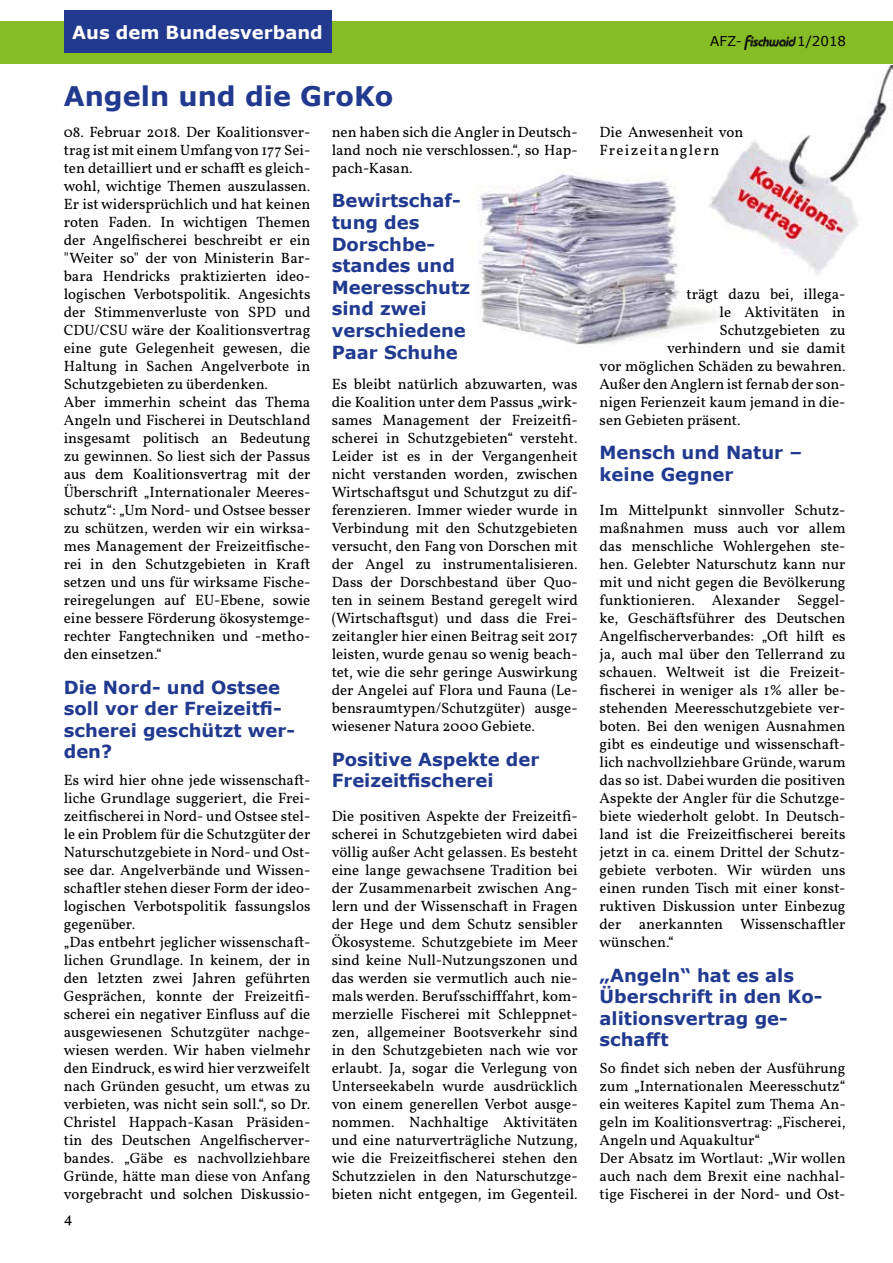
<style>
.page{position:relative;width:893px;height:1263px;background:#fff}
.page>*{position:absolute;margin:0;border:0;box-sizing:border-box;transform-origin:0 0}
.t1{font:700 27px "Verdana";color:#213a8f}
.t2{font:700 18px/21.6px "Verdana";color:#213a8f}
.t3{font:700 18px "Verdana";color:#fff}
.t4{font:15px/18px "Vollkorn";color:#000;text-align:justify}
.t5{font:15px/18px "Vollkorn";letter-spacing:.03em;color:#000}
.t6{font:13.5px "Verdana";color:#000}
</style>
<div class="page">
<div style="left:0;top:21px;width:893px;height:43px;background:#86bc25"></div>
<img style="left:744px;top:36px;width:51px;height:13px">
<img style="left:479px;top:65px;width:414px;height:280px">
<div style="left:64px;top:11px;width:267px;height:42px;background:#213a8f"></div>
<p class="t3" style="left:72px;top:19px;width:252px">Aus dem Bundesverband</p>
<h1 class="t1" style="left:64px;top:77px;width:331px">Angeln und die GroKo</h1>
<p class="t4" style="left:64px;top:123px;width:248px;text-align:left">08. Februar 2018. Der Koalitionsver&shy;trag ist mit einem Umfang von 177 Sei&shy;ten detailliert und er schafft es gleich&shy;wohl, wichtige Themen auszulassen.<br>Er ist widersprüchlich und hat keinen roten Faden. In wichtigen Themen der Angelfischerei beschreibt er ein "Weiter so" der von Ministerin Bar&shy;bara Hendricks praktizierten ideo&shy;logischen Verbotspolitik. Angesichts der Stimmenverluste von SPD und CDU/CSU wäre der Koalitionsvertrag eine gute Gelegenheit gewesen, die Haltung in Sachen Angelverbote in Schutzgebieten zu überdenken.<br>Aber immerhin scheint das Thema Angeln und Fischerei in Deutschland insgesamt politisch an Bedeutung zu gewinnen. So liest sich der Passus aus dem Koalitionsvertrag mit der Überschrift „Internationaler Meeres&shy;schutz“: „Um Nord- und Ostsee besser zu schützen, werden wir ein wirksa&shy;mes Management der Freizeitfische&shy;rei in den Schutzgebieten in Kraft setzen und uns für wirksame Fische&shy;reiregelungen auf EU-Ebene, sowie eine bessere Förderung ökosystemge&shy;rechter Fangtechniken und -metho&shy;den einsetzen.“</p>
<p class="t2" style="left:64px;top:676px;width:233px">Die Nord- und Ostsee soll vor der Freizeitfi&shy;scherei geschützt wer&shy;den?</p>
<p class="t4" style="left:64px;top:771px;width:248px;text-align:left">Es wird hier ohne jede wissenschaft&shy;liche Grundlage suggeriert, die Frei&shy;zeitfischerei in Nord- und Ostsee stel&shy;le ein Problem für die Schutzgüter der Naturschutzgebiete in Nord- und Ost&shy;see dar. Angelverbände und Wissen&shy;schaftler stehen dieser Form der ideo&shy;logischen Verbotspolitik fassungslos gegenüber.<br>„Das entbehrt jeglicher wissenschaft&shy;lichen Grundlage. In keinem, der in den letzten zwei Jahren geführten Gesprächen, konnte der Freizeitfi&shy;scherei ein negativer Einfluss auf die ausgewiesenen Schutzgüter nachge&shy;wiesen werden. Wir haben vielmehr den Eindruck, es wird hier verzweifelt nach Gründen gesucht, um etwas zu verbieten, was nicht sein soll.“, so Dr.<br>Christel Happach-Kasan Präsiden&shy;tin des Deutschen Angelfischerver&shy;bandes. „Gäbe es nachvollziehbare Gründe, hätte man diese von Anfang vorgebracht und solchen Diskussio-</p>
<p class="t4" style="left:332px;top:123px;width:248px">nen haben sich die Angler in Deutsch&shy;land noch nie verschlossen.“, so Hap&shy;pach-Kasan.</p>
<p class="t2" style="left:332px;top:190px;width:140px">Bewirtschaf&shy;tung des<br>Dorschbe&shy;standes und<br>Meeresschutz sind zwei verschiedene<br>Paar Schuhe</p>
<p class="t4" style="left:332px;top:375px;width:248px">Es bleibt natürlich abzuwarten, was die Koalition unter dem Passus „wirk&shy;sames Management der Freizeitfi&shy;scherei in Schutzgebieten“ versteht.<br>Leider ist es in der Vergangenheit nicht verstanden worden, zwischen Wirtschaftsgut und Schutzgut zu dif&shy;ferenzieren. Immer wieder wurde in Verbindung mit den Schutzgebieten versucht, den Fang von Dorschen mit der Angel zu instrumentalisieren.<br>Dass der Dorschbestand über Quo&shy;ten in seinem Bestand geregelt wird (Wirtschaftsgut) und dass die Frei&shy;zeitangler hier einen Beitrag seit 2017 leisten, wurde genau so wenig beach&shy;tet, wie die sehr geringe Auswirkung der Angelei auf Flora und Fauna (Le&shy;bensraumtypen/Schutzgüter) ausge&shy;wiesener Natura 2000 Gebiete.</p>
<p class="t2" style="left:332px;top:748px;width:209px">Positive Aspekte der<br>Freizeitfischerei</p>
<p class="t4" style="left:332px;top:807px;width:248px">Die positiven Aspekte der Freizeitfi&shy;scherei in Schutzgebieten wird dabei völlig außer Acht gelassen. Es besteht eine lange gewachsene Tradition bei der Zusammenarbeit zwischen Ang&shy;lern und der Wissenschaft in Fragen der Hege und dem Schutz sensibler Ökosysteme. Schutzgebiete im Meer sind keine Null-Nutzungszonen und das werden sie vermutlich auch nie&shy;mals werden. Berufsschifffahrt, kom&shy;merzielle Fischerei mit Schleppnet&shy;zen, allgemeiner Bootsverkehr sind in den Schutzgebieten nach wie vor erlaubt. Ja, sogar die Verlegung von Unterseekabeln wurde ausdrücklich von einem generellen Verbot ausge&shy;nommen. Nachhaltige Aktivitäten und eine naturverträgliche Nutzung, wie die Freizeitfischerei stehen den Schutzzielen in den Naturschutzge&shy;bieten nicht entgegen, im Gegenteil.</p>
<p class="t4" style="left:64px;top:1209px;width:10px">4</p>
<p class="t6" style="left:710px;top:32px;width:33px">AFZ-</p>
<p class="t6" style="left:797px;top:32px;width:51px">1/2018</p>
<p class="t5" style="left:600px;top:123px;width:145px">Die Anwesenheit von<br>Freizeitanglern</p>
<p class="t4" style="left:687px;top:285px;width:160px">trägt dazu bei, illega-</p>
<p class="t4" style="left:720px;top:303px;width:127px">le Aktivitäten in</p>
<p class="t4" style="left:720px;top:321px;width:127px">Schutzgebieten zu</p>
<p class="t4" style="left:667px;top:339px;width:180px">verhindern und sie damit</p>
<p class="t4" style="left:600px;top:357px;width:248px">vor möglichen Schäden zu bewahren.</p>
<p class="t4" style="left:600px;top:375px;width:247px">Außer den Anglern ist fernab der son-</p>
<p class="t4" style="left:600px;top:393px;width:247px">nigen Ferienzeit kaum jemand in die-</p>
<p class="t4" style="left:600px;top:411px;width:143px">sen Gebieten präsent.</p>
<p class="t2" style="left:600px;top:442px;width:204px">Mensch und Natur – keine Gegner</p>
<p class="t4" style="left:600px;top:501px;width:248px">Im Mittelpunkt sinnvoller Schutz&shy;maßnahmen muss auch vor allem das menschliche Wohlergehen ste&shy;hen. Gelebter Naturschutz kann nur mit und nicht gegen die Bevölkerung funktionieren. Alexander Seggel&shy;ke, Geschäftsführer des Deutschen Angelfischerverbandes: „Oft hilft es ja, auch mal über den Tellerrand zu schauen. Weltweit ist die Freizeit&shy;fischerei in weniger als 1% aller be&shy;stehenden Meeresschutzgebiete ver&shy;boten. Bei den wenigen Ausnahmen gibt es eindeutige und wissenschaft&shy;lich nachvollziehbare Gründe, warum das so ist. Dabei wurden die positiven Aspekte der Angler für die Schutzge&shy;biete wiederholt gelobt. In Deutsch&shy;land ist die Freizeitfischerei bereits jetzt in ca. einem Drittel der Schutz&shy;gebiete verboten. Wir würden uns einen runden Tisch mit einer konst&shy;ruktiven Diskussion unter Einbezug der anerkannten Wissenschaftler wünschen.“</p>
<p class="t2" style="left:600px;top:964px;width:224px">„Angeln“ hat es als<br>Überschrift in den Ko&shy;alitionsvertrag ge&shy;schafft</p>
<p class="t4" style="left:600px;top:1059px;width:248px;text-align:left">So findet sich neben der Ausführung zum „Internationalen Meeresschutz“ ein weiteres Kapitel zum Thema An&shy;geln im Koalitionsvertrag: „Fischerei, Angeln und Aquakultur“<br>Der Absatz im Wortlaut: „Wir wollen auch nach dem Brexit eine nachhal&shy;tige Fischerei in der Nord- und Ost-</p>
</div>
